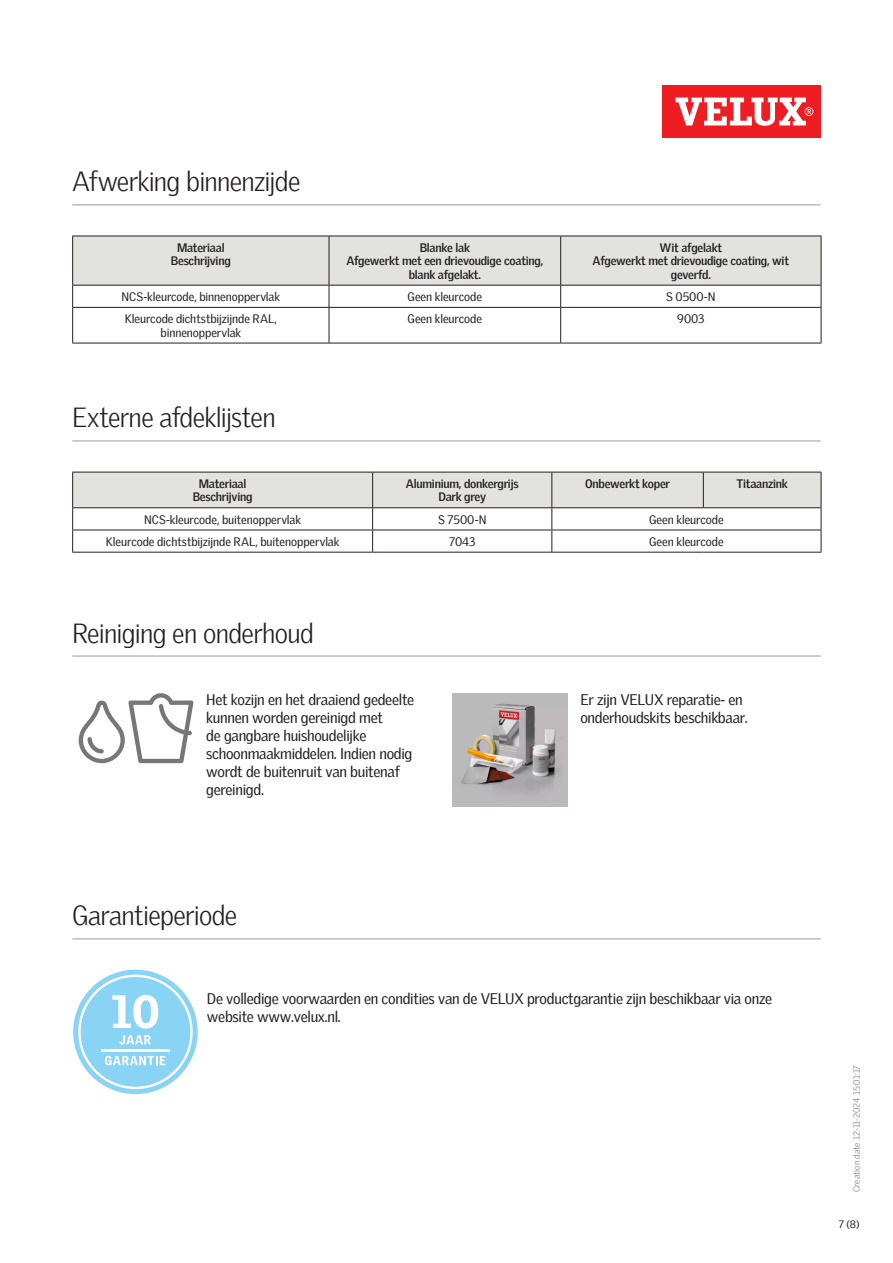
<style>
.page{position:relative;width:893px;height:1263px;background:#fff}
.page>*{position:absolute;margin:0;border:0;box-sizing:border-box;transform-origin:0 0}
.Headline_With_Line_B{font:300 27px "Velux Gothic";letter-spacing:-.025em;color:#231f20}
.Body_Regular{font:15px/18px "Velux Gothic";letter-spacing:-.02em;color:#231f20}
.TableText{font:12px/13.5px "Velux Gothic";letter-spacing:-.005em;color:#231f20;text-align:center}
.TableHeader{font:700 12px/13.5px "Velux Gothic";letter-spacing:-.02em;color:#231f20;text-align:center}
.t1{font:10.5px "Velux Gothic";color:#231f20}
.t2{font:300 9px "Velux Gothic";color:#7c7e81}
</style>
<div class="page">
<div style="left:662px;top:85px;width:159px;height:53px;background:#ee1d23"></div>
<svg style="left:675px;top:98px;width:138px;height:28px"></svg>
<hr style="left:72px;top:204px;width:749px;height:2px;background:#bcbdbb">
<hr style="left:72px;top:440px;width:749px;height:2px;background:#bcbdbb">
<hr style="left:72px;top:655px;width:749px;height:2px;background:#bcbdbb">
<svg style="left:72px;top:236px;width:750px;height:71px"></svg>
<hr style="left:72px;top:307px;width:257px;height:1px;background:#231f20">
<hr style="left:72px;top:308px;width:1px;height:35px;background:#231f20">
<hr style="left:72px;top:343px;width:257px;height:1px;background:#231f20">
<hr style="left:329px;top:307px;width:232px;height:1px;background:#231f20">
<hr style="left:329px;top:308px;width:1px;height:35px;background:#231f20">
<hr style="left:329px;top:343px;width:232px;height:1px;background:#231f20">
<hr style="left:561px;top:307px;width:260px;height:1px;background:#231f20">
<hr style="left:560px;top:308px;width:1px;height:35px;background:#231f20">
<hr style="left:821px;top:308px;width:1px;height:35px;background:#231f20">
<hr style="left:561px;top:343px;width:260px;height:1px;background:#231f20">
<hr style="left:72px;top:552px;width:301px;height:1px;background:#231f20">
<hr style="left:373px;top:552px;width:179px;height:1px;background:#231f20">
<svg style="left:72px;top:472px;width:750px;height:80px"></svg>
<hr style="left:552px;top:552px;width:151px;height:1px;background:#231f20">
<hr style="left:703px;top:552px;width:118px;height:1px;background:#231f20">
<svg style="left:79px;top:693px;width:114px;height:70px"></svg>
<img style="left:453px;top:693px;width:115px;height:113px">
<hr style="left:72px;top:938px;width:749px;height:2px;background:#bcbdbb">
<svg style="left:73px;top:970px;width:125px;height:124px"></svg>
<p class="Headline_With_Line_B" style="left:72px;top:161px;width:230px">Afwerking binnenzijde</p>
<p class="TableHeader" style="left:171px;top:240px;width:61px">Materiaal<br>Beschrijving</p>
<p class="TableHeader" style="left:346px;top:240px;width:199px">Blanke lak<br>Afgewerkt met een drievoudige coating, blank afgelakt.</p>
<p class="TableHeader" style="left:593px;top:240px;width:198px">Wit afgelakt<br>Afgewerkt met drievoudige coating, wit geverfd.</p>
<p class="TableText" style="left:122px;top:289px;width:160px">NCS-kleurcode, binnenoppervlak</p>
<p class="TableText" style="left:408px;top:289px;width:76px">Geen kleurcode</p>
<p class="TableText" style="left:666px;top:289px;width:51px">S 0500-N</p>
<p class="TableText" style="left:125px;top:311px;width:153px">Kleurcode dichtstbijzijnde RAL, binnenoppervlak</p>
<p class="TableText" style="left:408px;top:311px;width:76px">Geen kleurcode</p>
<p class="TableText" style="left:677px;top:311px;width:29px">9003</p>
<p class="Headline_With_Line_B" style="left:72px;top:397px;width:205px">Externe afdeklijsten</p>
<p class="TableHeader" style="left:193px;top:476px;width:61px">Materiaal<br>Beschrijving</p>
<p class="TableHeader" style="left:406px;top:476px;width:114px">Aluminium, donkergrijs<br>Dark grey</p>
<p class="TableHeader" style="left:585px;top:476px;width:86px">Onbewerkt koper</p>
<p class="TableHeader" style="left:737px;top:476px;width:53px">Titaanzink</p>
<p class="TableText" style="left:144px;top:511px;width:158px">NCS-kleurcode, buitenoppervlak</p>
<p class="TableText" style="left:438px;top:511px;width:50px">S 7500-N</p>
<p class="TableText" style="left:649px;top:511px;width:76px">Geen kleurcode</p>
<p class="TableText" style="left:106px;top:534px;width:235px">Kleurcode dichtstbijzijnde RAL, buitenoppervlak</p>
<p class="TableText" style="left:449px;top:534px;width:28px">7043</p>
<p class="TableText" style="left:649px;top:534px;width:76px">Geen kleurcode</p>
<p class="Headline_With_Line_B" style="left:72px;top:612px;width:243px">Reiniging en onderhoud</p>
<p class="Body_Regular" style="left:206px;top:689px;width:210px">Het kozijn en het draaiend gedeelte kunnen worden gereinigd met<br>de gangbare huishoudelijke schoonmaakmiddelen. Indien nodig wordt de buitenruit van buitenaf gereinigd.</p>
<p class="Body_Regular" style="left:580px;top:689px;width:169px">Er zijn VELUX reparatie- en onderhoudskits beschikbaar.</p>
<p class="Headline_With_Line_B" style="left:72px;top:895px;width:167px">Garantieperiode</p>
<p class="Body_Regular" style="left:207px;top:989px;width:567px">De volledige voorwaarden en condities van de VELUX productgarantie zijn beschikbaar via onze website www.velux.nl.</p>
<p class="t2" style="left:850px;top:1192px;width:128px;rotate:-90deg">Creation date 12-11-2024 15:01:17</p>
<p class="t1" style="left:839px;top:1216px;width:22px">7 (8)</p>
</div>
